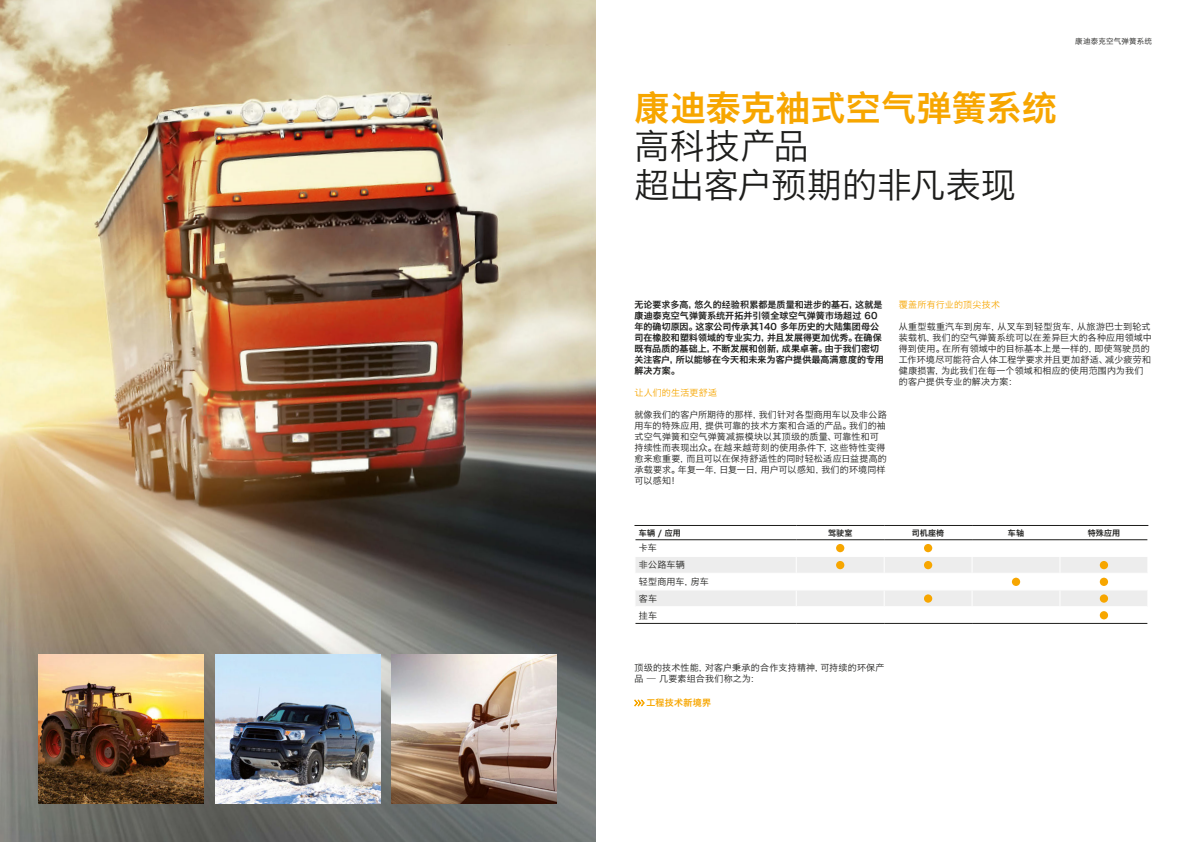
<style>
.page{position:relative;width:1191px;height:842px;background:#fff}
.page>*{position:absolute;margin:0;border:0;box-sizing:border-box;transform-origin:0 0}
.t1{font:35px/38.5px "Hiragino Sans GB W3";letter-spacing:-.005em;color:#1d1d1b}
.t2{font:35px "Hiragino Sans GB W6";letter-spacing:.005em;color:#f7a600}
.t3{font:9px/11px "Hiragino Sans GB W3";letter-spacing:.02em;color:#1d1d1b}
.t4{font:9px/11px "Hiragino Sans GB W6";letter-spacing:.01em;color:#1d1d1b}
.t5{font:9px "Hiragino Sans GB W3";letter-spacing:.025em;color:#f7a600}
.t6{font:9px "Hiragino Sans GB W6";letter-spacing:.03em;color:#f7a600}
.t7{font:8px "Hiragino Sans GB W6";letter-spacing:.015em;color:#1d1d1b}
.t8{font:7.5px "Hiragino Sans GB W3";letter-spacing:.025em;color:#1d1d1b}
</style>
<div class="page">
<svg style="left:635px;top:539px;width:513px;height:85px"></svg>
<hr style="left:634px;top:525px;width:162px;height:1px;background:#1d1d1b">
<hr style="left:796px;top:525px;width:88px;height:1px;background:#1d1d1b">
<hr style="left:884px;top:525px;width:88px;height:1px;background:#1d1d1b">
<hr style="left:972px;top:525px;width:88px;height:1px;background:#1d1d1b">
<hr style="left:1060px;top:525px;width:88px;height:1px;background:#1d1d1b">
<hr style="left:635px;top:539px;width:161px;height:1px;background:#1d1d1b">
<hr style="left:796px;top:539px;width:88px;height:1px;background:#1d1d1b">
<hr style="left:884px;top:539px;width:88px;height:1px;background:#1d1d1b">
<hr style="left:972px;top:539px;width:88px;height:1px;background:#1d1d1b">
<hr style="left:1060px;top:539px;width:87px;height:1px;background:#1d1d1b">
<hr style="left:635px;top:606px;width:161px;height:1px;background:#fff">
<hr style="left:796px;top:606px;width:88px;height:1px;background:#fff">
<hr style="left:884px;top:606px;width:88px;height:1px;background:#fff">
<hr style="left:972px;top:606px;width:88px;height:1px;background:#fff">
<hr style="left:1060px;top:606px;width:87px;height:1px;background:#fff">
<hr style="left:635px;top:623px;width:161px;height:1px;background:#1d1d1b">
<hr style="left:796px;top:623px;width:88px;height:1px;background:#1d1d1b">
<hr style="left:884px;top:623px;width:88px;height:1px;background:#1d1d1b">
<hr style="left:972px;top:623px;width:88px;height:1px;background:#1d1d1b">
<hr style="left:1060px;top:623px;width:87px;height:1px;background:#1d1d1b">
<div style="left:836px;top:544px;width:8px;height:8px;background:#f7a600;border-radius:50%"></div>
<div style="left:924px;top:544px;width:8px;height:8px;background:#f7a600;border-radius:50%"></div>
<div style="left:836px;top:561px;width:8px;height:8px;background:#f7a600;border-radius:50%"></div>
<div style="left:924px;top:561px;width:8px;height:8px;background:#f7a600;border-radius:50%"></div>
<div style="left:1099px;top:561px;width:9px;height:8px;background:#f7a600;border-radius:50%"></div>
<div style="left:1012px;top:578px;width:8px;height:8px;background:#f7a600;border-radius:50%"></div>
<div style="left:1099px;top:578px;width:9px;height:8px;background:#f7a600;border-radius:50%"></div>
<div style="left:924px;top:594px;width:8px;height:9px;background:#f7a600;border-radius:50%"></div>
<svg style="left:1099px;top:594px;width:9px;height:9px"></svg>
<div style="left:1099px;top:611px;width:9px;height:8px;background:#f7a600;border-radius:50%"></div>
<svg style="left:634px;top:699px;width:10px;height:7px"></svg>
<img style="left:0;top:0;width:595px;height:842px">
<img style="left:39px;top:654px;width:165px;height:149px">
<img style="left:215px;top:654px;width:165px;height:149px">
<img style="left:391px;top:654px;width:165px;height:149px">
<h1 class="t2" style="left:634px;top:85px;width:424px">康迪泰克袖式空气弹簧系统</h1>
<h1 class="t1" style="left:634px;top:126px;width:383px">高科技产品<br>超出客户预期的非凡表现</h1>
<p class="t8" style="left:1075px;top:36px;width:78px">康迪泰克空气弹簧系统</p>
<p class="t4" style="left:634px;top:299px;width:251px">无论要求多高，悠久的经验积累都是质量和进步的基石，这就是康迪泰克空气弹簧系统开拓并引领全球空气弹簧市场超过 60年的确切原因。这家公司传承其140 多年历史的大陆集团母公司在橡胶和塑料领域的专业实力，并且发展得更加优秀。在确保既有品质的基础上，不断发展和创新，成果卓著。由于我们密切关注客户，所以能够在今天和未来为客户提供最高满意度的专用解决方案。</p>
<p class="t5" style="left:634px;top:387px;width:84px">让人们的生活更舒适</p>
<p class="t3" style="left:634px;top:409px;width:254px">就像我们的客户所期待的那样，我们针对各型商用车以及非公路用车的特殊应用，提供可靠的技术方案和合适的产品。我们的袖式空气弹簧和空气弹簧减振模块以其顶级的质量、可靠性和可持续性而表现出众。在越来越苛刻的使用条件下，这些特性变得愈来愈重要，而且可以在保持舒适性的同时轻松适应日益提高的承载要求。年复一年，日复一日，用户可以感知，我们的环境同样可以感知！</p>
<p class="t5" style="left:899px;top:299px;width:103px">覆盖所有行业的顶尖技术</p>
<p class="t3" style="left:899px;top:321px;width:254px">从重型载重汽车到房车，从叉车到轻型货车，从旅游巴士到轮式装载机，我们的空气弹簧系统可以在差异巨大的各种应用领域中得到使用。在所有领域中的目标基本上是一样的，即使驾驶员的工作环境尽可能符合人体工程学要求并且更加舒适、减少疲劳和健康损害，为此我们在每一个领域和相应的使用范围内为我们的客户提供专业的解决方案：</p>
<p class="t7" style="left:639px;top:527px;width:43px">车辆 / 应用</p>
<p class="t7" style="left:828px;top:527px;width:26px">驾驶室</p>
<p class="t7" style="left:912px;top:527px;width:34px">司机座椅</p>
<p class="t7" style="left:1008px;top:527px;width:18px">车轴</p>
<p class="t7" style="left:1087px;top:527px;width:34px">特殊应用</p>
<p class="t3" style="left:639px;top:539px;width:71px;line-height:16.8px">卡车<br>非公路车辆<br>轻型商用车，房车客车<br>挂车</p>
<p class="t3" style="left:634px;top:662px;width:251px">顶级的技术性能，对客户秉承的合作支持精神，可持续的环保产品 — 几要素组合我们称之为：</p>
<p class="t6" style="left:646px;top:697px;width:66px">工程技术新境界</p>
</div>
